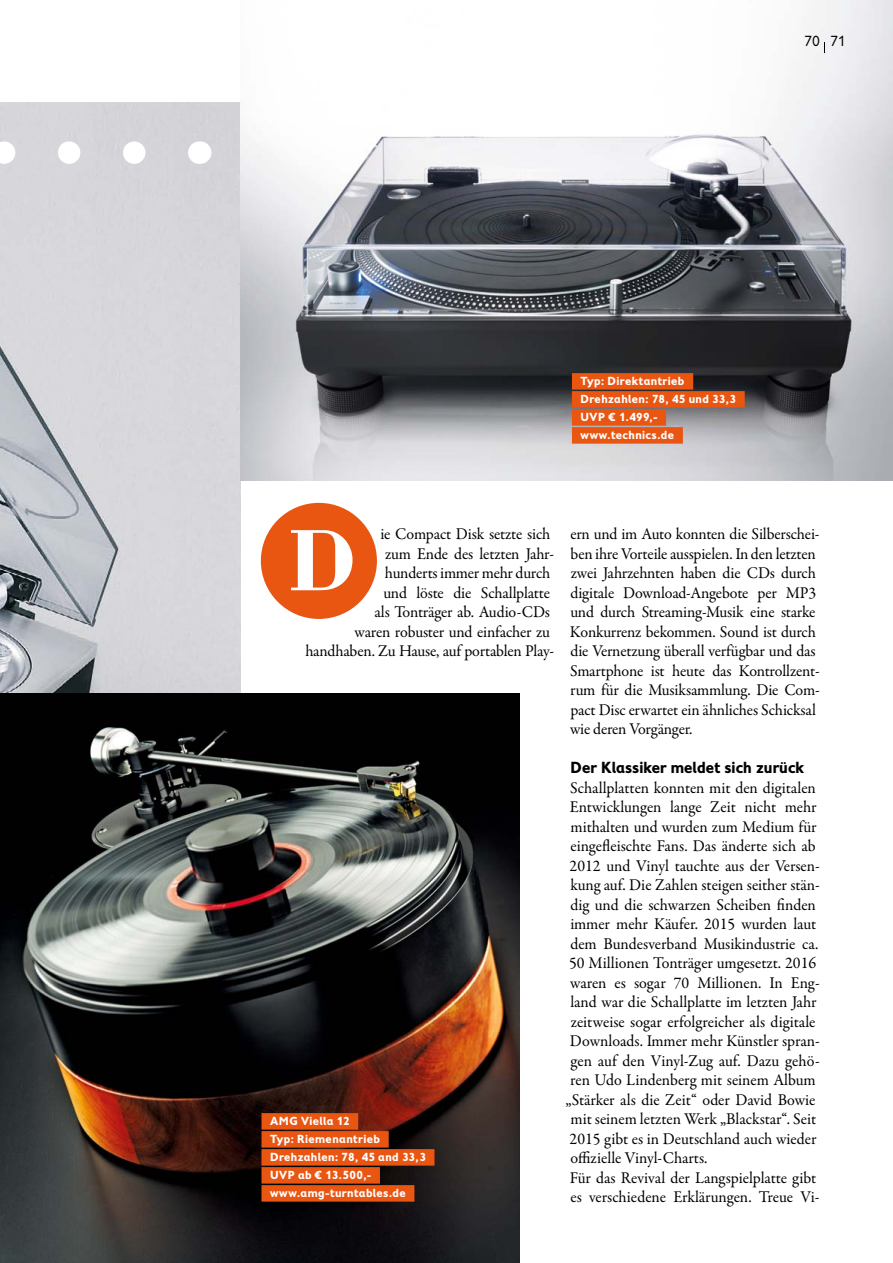
<style>
.page{position:relative;width:893px;height:1263px;background:#fff}
.page>*{position:absolute;margin:0;border:0;box-sizing:border-box;transform-origin:0 0}
.t1{font:700 90px "Bodoni Std";color:#fff}
.t2{font:16.5px/19.5px "Garamond Premr Pro";letter-spacing:-.01em;color:#000}
.t3{font:700 16.5px "Fiendstar";letter-spacing:-.01em;color:#000}
.t4{font:15px "Fiendstar";color:#000}
.t5{font:700 12px/18px "Fiendstar";letter-spacing:.015em;color:#fff}
</style>
<div class="page">
<img style="left:0;top:102px;width:240px;height:591px">
<svg style="left:199px;top:141px;width:1px;height:23px"></svg>
<svg style="left:0;top:141px;width:134px;height:23px"></svg>
<img style="left:240px;top:0;width:653px;height:481px">
<div style="left:261px;top:503px;width:116px;height:116px;background:#e85612;border-radius:50%"></div>
<img style="left:0;top:693px;width:520px;height:570px">
<div style="left:572px;top:373px;width:121px;height:17px;background:#e85612"></div>
<div style="left:572px;top:391px;width:173px;height:17px;background:#e85612"></div>
<div style="left:572px;top:409px;width:94px;height:17px;background:#e85612"></div>
<div style="left:572px;top:427px;width:111px;height:17px;background:#e85612"></div>
<div style="left:261px;top:1113px;width:97px;height:16px;background:#e85612"></div>
<div style="left:261px;top:1131px;width:128px;height:16px;background:#e85612"></div>
<div style="left:261px;top:1149px;width:173px;height:16px;background:#e85612"></div>
<div style="left:261px;top:1167px;width:119px;height:16px;background:#e85612"></div>
<div style="left:261px;top:1185px;width:153px;height:16px;background:#e85612"></div>
<p class="t4" style="left:804px;top:33px;width:43px">70 71</p>
<p class="t5" style="left:580px;top:372px;width:157px">Typ: Direktantrieb<br>Drehzahlen: 78, 45 und 33,3<br>UVP € 1.499,- www.technics.de</p>
<p class="t2" style="left:305px;top:524px;width:250px;text-align:right">ie Compact Disk setzte sich<br>zum Ende des letzten Jahr-<br>hunderts immer mehr durch<br>und löste die Schallplatte<br>als Tonträger ab. Audio-CDs<br>waren robuster und einfacher zu handhaben. Zu Hause, auf portablen Play-</p>
<h1 class="t1" style="left:287px;top:504px;width:72px">D</h1>
<p class="t5" style="left:270px;top:1112px;width:157px">AMG Viella 12<br>Typ: Riemenantrieb<br>Drehzahlen: 78, 45 and 33,3<br>UVP ab € 13.500,- www.amg-turntables.de</p>
<p class="t2" style="left:570px;top:524px;width:251px">ern und im Auto konnten die Silberschei&shy;ben ihre Vorteile ausspielen. In den letzten zwei Jahrzehnten haben die CDs durch digitale Download-Angebote per MP3 und durch Streaming-Musik eine starke Konkurrenz bekommen. Sound ist durch die Vernetzung überall verfügbar und das Smartphone ist heute das Kontrollzent&shy;rum für die Musiksammlung. Die Com&shy;pact Disc erwartet ein ähnliches Schicksal wie deren Vorgänger.</p>
<p class="t3" style="left:570px;top:758px;width:235px">Der Klassiker meldet sich zurück</p>
<p class="t2" style="left:570px;top:778px;width:247px">Schallplatten konnten mit den digitalen</p>
<p class="t2" style="left:570px;top:798px;width:248px">Entwicklungen lange Zeit nicht mehr</p>
<p class="t2" style="left:570px;top:817px;width:248px">mithalten und wurden zum Medium für</p>
<p class="t2" style="left:570px;top:837px;width:247px">eingefleischte Fans. Das änderte sich ab</p>
<p class="t2" style="left:570px;top:856px;width:252px">2012 und Vinyl tauchte aus der Versen-</p>
<p class="t2" style="left:570px;top:876px;width:251px">kung auf. Die Zahlen steigen seither stän-</p>
<p class="t2" style="left:570px;top:895px;width:247px">dig und die schwarzen Scheiben finden</p>
<p class="t2" style="left:570px;top:915px;width:248px">immer mehr Käufer. 2015 wurden laut</p>
<p class="t2" style="left:570px;top:934px;width:250px">dem Bundesverband Musikindustrie ca.</p>
<p class="t2" style="left:569px;top:954px;width:249px">50 Millionen Tonträger umgesetzt. 2016</p>
<p class="t2" style="left:570px;top:973px;width:251px">waren es sogar 70 Millionen. In Eng-</p>
<p class="t2" style="left:570px;top:993px;width:248px">land war die Schallplatte im letzten Jahr</p>
<p class="t2" style="left:571px;top:1012px;width:246px">zeitweise sogar erfolgreicher als digitale</p>
<p class="t2" style="left:570px;top:1032px;width:251px">Downloads. Immer mehr Künstler spran-</p>
<p class="t2" style="left:571px;top:1051px;width:251px">gen auf den Vinyl-Zug auf. Dazu gehö-</p>
<p class="t2" style="left:570px;top:1071px;width:247px">ren Udo Lindenberg mit seinem Album</p>
<p class="t2" style="left:565px;top:1090px;width:252px">„Stärker als die Zeit“ oder David Bowie</p>
<p class="t2" style="left:570px;top:1110px;width:248px">mit seinem letzten Werk „Blackstar“. Seit</p>
<p class="t2" style="left:570px;top:1129px;width:248px">2015 gibt es in Deutschland auch wieder</p>
<p class="t2" style="left:570px;top:1149px;width:139px">offizielle Vinyl-Charts.</p>
<p class="t2" style="left:570px;top:1168px;width:248px">Für das Revival der Langspielplatte gibt</p>
<p class="t2" style="left:570px;top:1188px;width:251px">es verschiedene Erklärungen. Treue Vi-</p>
</div>
